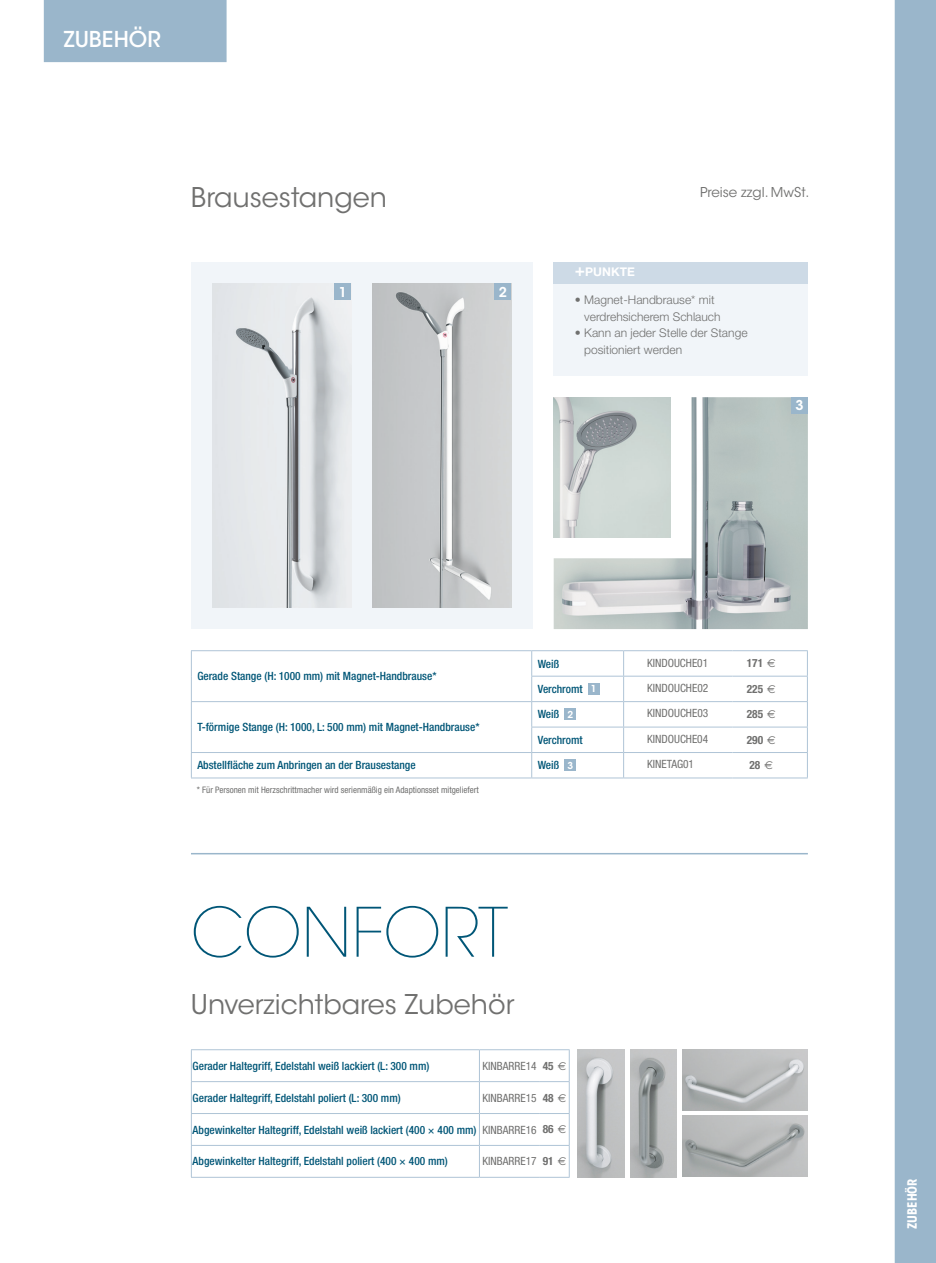
<style>
.page{position:relative;width:936px;height:1263px;background:#fff}
.page>*{position:absolute;margin:0;border:0;box-sizing:border-box;transform-origin:0 0}
.t1{font:200 67.5px "ITC Avant Garde Std";color:#005677}
.t2{font:27px "ITC Avant Garde Std";color:#70706f}
.t3{font:500 21.75px "ITC Avant Garde Std";color:#fff}
.t4{font:13.5px "ITC Avant Garde Std";color:#70706f}
.t5{font:600 13.5px "ITC Avant Garde Std";color:#fff}
.t6{font:700 condensed 12.75px "ITC Avant Garde Std";color:#fff}
.t7{font:300 12px/16.5px "Helvetica Neue LT Std";color:#70706f}
.t8{font:700 12px "Helvetica Neue LT Std";color:#fff}
.t9{font:500 condensed 11.4px "Helvetica Neue LT Std";color:#005677}
.t10{font:condensed 11.4px "Helvetica Neue LT Std";color:#70706f}
.t11{font:700 condensed 11.4px "Helvetica Neue LT Std";color:#70706f}
.t12{font:600 9.6px "ITC Avant Garde Std";color:#fff}
.texte_atouts{font:condensed 9px "Helvetica Neue LT Std";color:#70706f}
.s1{font-size:17.1px}
.s2{font-family:"Euro Sans Std";font-weight:400;font-stretch:normal}
</style>
<div class="page">
<div style="left:44px;top:0;width:182px;height:62px;background:#9ab6cb"></div>
<div style="left:553px;top:262px;width:254px;height:114px;background:#f1f5f9"></div>
<div style="left:553px;top:262px;width:254px;height:22px;background:#cddae6"></div>
<div style="left:191px;top:262px;width:341px;height:367px;background:#f1f5f9"></div>
<img style="left:212px;top:284px;width:139px;height:324px">
<hr style="left:191px;top:650px;width:340px;height:1px;background:#afc4d6">
<hr style="left:531px;top:650px;width:92px;height:1px;background:#afc4d6">
<hr style="left:623px;top:650px;width:109px;height:1px;background:#afc4d6">
<hr style="left:732px;top:650px;width:75px;height:1px;background:#afc4d6">
<hr style="left:531px;top:676px;width:92px;height:1px;background:#afc4d6">
<hr style="left:623px;top:676px;width:109px;height:1px;background:#afc4d6">
<hr style="left:732px;top:676px;width:75px;height:1px;background:#afc4d6">
<hr style="left:191px;top:701px;width:340px;height:1px;background:#afc4d6">
<hr style="left:531px;top:701px;width:92px;height:1px;background:#afc4d6">
<hr style="left:623px;top:701px;width:109px;height:1px;background:#afc4d6">
<hr style="left:732px;top:701px;width:75px;height:1px;background:#afc4d6">
<hr style="left:531px;top:727px;width:92px;height:1px;background:#afc4d6">
<hr style="left:623px;top:727px;width:109px;height:1px;background:#afc4d6">
<hr style="left:732px;top:727px;width:75px;height:1px;background:#afc4d6">
<hr style="left:191px;top:752px;width:340px;height:1px;background:#afc4d6">
<svg style="left:191px;top:651px;width:1px;height:127px"></svg>
<hr style="left:531px;top:752px;width:92px;height:1px;background:#afc4d6">
<svg style="left:531px;top:651px;width:1px;height:127px"></svg>
<hr style="left:623px;top:752px;width:109px;height:1px;background:#afc4d6">
<svg style="left:623px;top:651px;width:1px;height:127px"></svg>
<hr style="left:732px;top:752px;width:75px;height:1px;background:#afc4d6">
<svg style="left:807px;top:651px;width:1px;height:127px"></svg>
<hr style="left:191px;top:778px;width:340px;height:1px;background:#afc4d6">
<hr style="left:531px;top:778px;width:92px;height:1px;background:#afc4d6">
<hr style="left:623px;top:778px;width:109px;height:1px;background:#afc4d6">
<hr style="left:732px;top:778px;width:75px;height:1px;background:#afc4d6">
<div style="left:588px;top:683px;width:11px;height:12px;background:#9ab6cb"></div>
<div style="left:564px;top:708px;width:12px;height:12px;background:#9ab6cb"></div>
<div style="left:564px;top:759px;width:12px;height:12px;background:#9ab6cb"></div>
<img style="left:372px;top:284px;width:139px;height:324px">
<img style="left:553px;top:397px;width:254px;height:232px">
<img style="left:553px;top:397px;width:117px;height:140px">
<img style="left:682px;top:1049px;width:125px;height:62px">
<img style="left:682px;top:1115px;width:125px;height:62px">
<img style="left:577px;top:1049px;width:47px;height:129px">
<img style="left:630px;top:1049px;width:46px;height:129px">
<div style="left:334px;top:284px;width:17px;height:16px;background:#9ab6cb"></div>
<div style="left:494px;top:284px;width:17px;height:16px;background:#9ab6cb"></div>
<div style="left:791px;top:397px;width:16px;height:17px;background:#9ab6cb"></div>
<hr style="left:191px;top:1050px;width:1px;height:31px;background:#afc4d6">
<hr style="left:191px;top:1049px;width:288px;height:1px;background:#afc4d6">
<hr style="left:479px;top:1050px;width:1px;height:31px;background:#afc4d6">
<hr style="left:479px;top:1049px;width:61px;height:1px;background:#afc4d6">
<svg style="left:540px;top:1049px;width:29px;height:1px"></svg>
<hr style="left:569px;top:1050px;width:1px;height:31px;background:#afc4d6">
<hr style="left:191px;top:1082px;width:1px;height:31px;background:#afc4d6">
<hr style="left:191px;top:1081px;width:288px;height:1px;background:#afc4d6">
<hr style="left:479px;top:1082px;width:1px;height:31px;background:#afc4d6">
<hr style="left:479px;top:1081px;width:61px;height:1px;background:#afc4d6">
<svg style="left:540px;top:1081px;width:29px;height:1px"></svg>
<hr style="left:569px;top:1082px;width:1px;height:31px;background:#afc4d6">
<hr style="left:191px;top:1114px;width:1px;height:31px;background:#afc4d6">
<hr style="left:191px;top:1113px;width:288px;height:1px;background:#afc4d6">
<hr style="left:479px;top:1114px;width:1px;height:31px;background:#afc4d6">
<hr style="left:479px;top:1113px;width:61px;height:1px;background:#afc4d6">
<svg style="left:540px;top:1113px;width:29px;height:1px"></svg>
<hr style="left:569px;top:1114px;width:1px;height:31px;background:#afc4d6">
<hr style="left:191px;top:1146px;width:1px;height:31px;background:#afc4d6">
<hr style="left:191px;top:1145px;width:288px;height:1px;background:#afc4d6">
<hr style="left:191px;top:1177px;width:288px;height:1px;background:#afc4d6">
<hr style="left:479px;top:1146px;width:1px;height:31px;background:#afc4d6">
<hr style="left:479px;top:1145px;width:61px;height:1px;background:#afc4d6">
<hr style="left:479px;top:1177px;width:61px;height:1px;background:#afc4d6">
<svg style="left:540px;top:1145px;width:29px;height:1px"></svg>
<hr style="left:569px;top:1146px;width:1px;height:31px;background:#afc4d6">
<svg style="left:540px;top:1177px;width:29px;height:1px"></svg>
<div style="left:894px;top:0;width:41px;height:1263px;background:#9ab6cb"></div>
<hr style="left:191px;top:853px;width:616px;height:1px;background:#9ab6cb">
<h3 class="t3" style="left:64px;top:25px;width:98px">ZUBEHÖR</h3>
<p class="t2" style="left:191px;top:181px;width:197px">Brausestangen</p>
<p class="t4" style="left:700px;top:184px;width:111px">Preise zzgl. MwSt.</p>
<p class="t5" style="left:339px;top:283px;width:10px">1</p>
<p class="t5" style="left:498px;top:283px;width:10px">2</p>
<p class="t8" style="left:575px;top:264px;width:61px"><span class="s1">+</span>PUNKTE</p>
<p class="t7" style="left:584px;top:291px;width:138px;text-indent:-9px">• Magnet-Handbrause* mit verdrehsicherem Schlauch</p>
<p class="t7" style="left:584px;top:324px;width:165px;text-indent:-9px">• Kann an jeder Stelle der Stange positioniert werden</p>
<p class="t5" style="left:795px;top:397px;width:10px">3</p>
<p class="t9" style="left:197px;top:669px;width:241px">Gerade Stange (H: 1000 mm) mit Magnet-Handbrause*</p>
<p class="t9" style="left:197px;top:720px;width:284px">T-förmige Stange (H: 1000, L: 500 mm) mit Magnet-Handbrause*</p>
<p class="t9" style="left:537px;top:657px;width:23px">Weiß</p>
<p class="t10" style="left:647px;top:656px;width:63px">KINDOUCHE01</p>
<p class="t11" style="left:746px;top:656px;width:31px">171 <span class="s2">€</span></p>
<p class="t9" style="left:537px;top:682px;width:47px">Verchromt</p>
<p class="t12" style="left:591px;top:683px;width:7px">1</p>
<p class="t10" style="left:647px;top:681px;width:63px">KINDOUCHE02</p>
<p class="t11" style="left:746px;top:682px;width:31px">225 <span class="s2">€</span></p>
<p class="t9" style="left:537px;top:707px;width:23px">Weiß</p>
<p class="t12" style="left:567px;top:708px;width:7px">2</p>
<p class="t10" style="left:647px;top:707px;width:63px">KINDOUCHE03</p>
<p class="t11" style="left:746px;top:707px;width:31px">285 <span class="s2">€</span></p>
<p class="t9" style="left:537px;top:733px;width:47px">Verchromt</p>
<p class="t10" style="left:647px;top:732px;width:63px">KINDOUCHE04</p>
<p class="t11" style="left:746px;top:733px;width:31px">290 <span class="s2">€</span></p>
<p class="t9" style="left:197px;top:758px;width:220px">Abstellfläche zum Anbringen an der Brausestange</p>
<p class="t9" style="left:537px;top:758px;width:23px">Weiß</p>
<p class="t12" style="left:567px;top:759px;width:7px">3</p>
<p class="t10" style="left:647px;top:758px;width:49px">KINETAG01</p>
<p class="t11" style="left:749px;top:758px;width:25px">28 <span class="s2">€</span></p>
<p class="texte_atouts" style="left:197px;top:785px;width:283px">* Für Personen mit Herzschrittmacher wird serienmäßig ein Adaptionsset mitgeliefert</p>
<p class="t1" style="left:191px;top:893px;width:318px">CONFORT</p>
<p class="t2" style="left:191px;top:988px;width:325px">Unverzichtbares Zubehör</p>
<p class="t9" style="left:193px;top:1059px;width:238px">Gerader Haltegriff, Edelstahl weiß lackiert (L: 300 mm)</p>
<p class="t10" style="left:482px;top:1059px;width:56px">KINBARRE14</p>
<p class="t11" style="left:542px;top:1059px;width:25px">45 <span class="s2">€</span></p>
<p class="t9" style="left:193px;top:1091px;width:209px">Gerader Haltegriff, Edelstahl poliert (L: 300 mm)</p>
<p class="t10" style="left:482px;top:1091px;width:56px">KINBARRE15</p>
<p class="t11" style="left:542px;top:1090px;width:25px">48 <span class="s2">€</span></p>
<p class="t9" style="left:193px;top:1123px;width:285px">Abgewinkelter Haltegriff, Edelstahl weiß lackiert (400 × 400 mm)</p>
<p class="t10" style="left:482px;top:1123px;width:56px">KINBARRE16</p>
<p class="t11" style="left:542px;top:1122px;width:25px">86 <span class="s2">€</span></p>
<p class="t9" style="left:193px;top:1154px;width:257px">Abgewinkelter Haltegriff, Edelstahl poliert (400 × 400 mm)</p>
<p class="t10" style="left:482px;top:1155px;width:56px">KINBARRE17</p>
<p class="t11" style="left:542px;top:1154px;width:25px">91 <span class="s2">€</span></p>
<p class="t6" style="left:904px;top:1229px;width:52px;rotate:-90deg">ZUBEHÖR</p>
</div>
